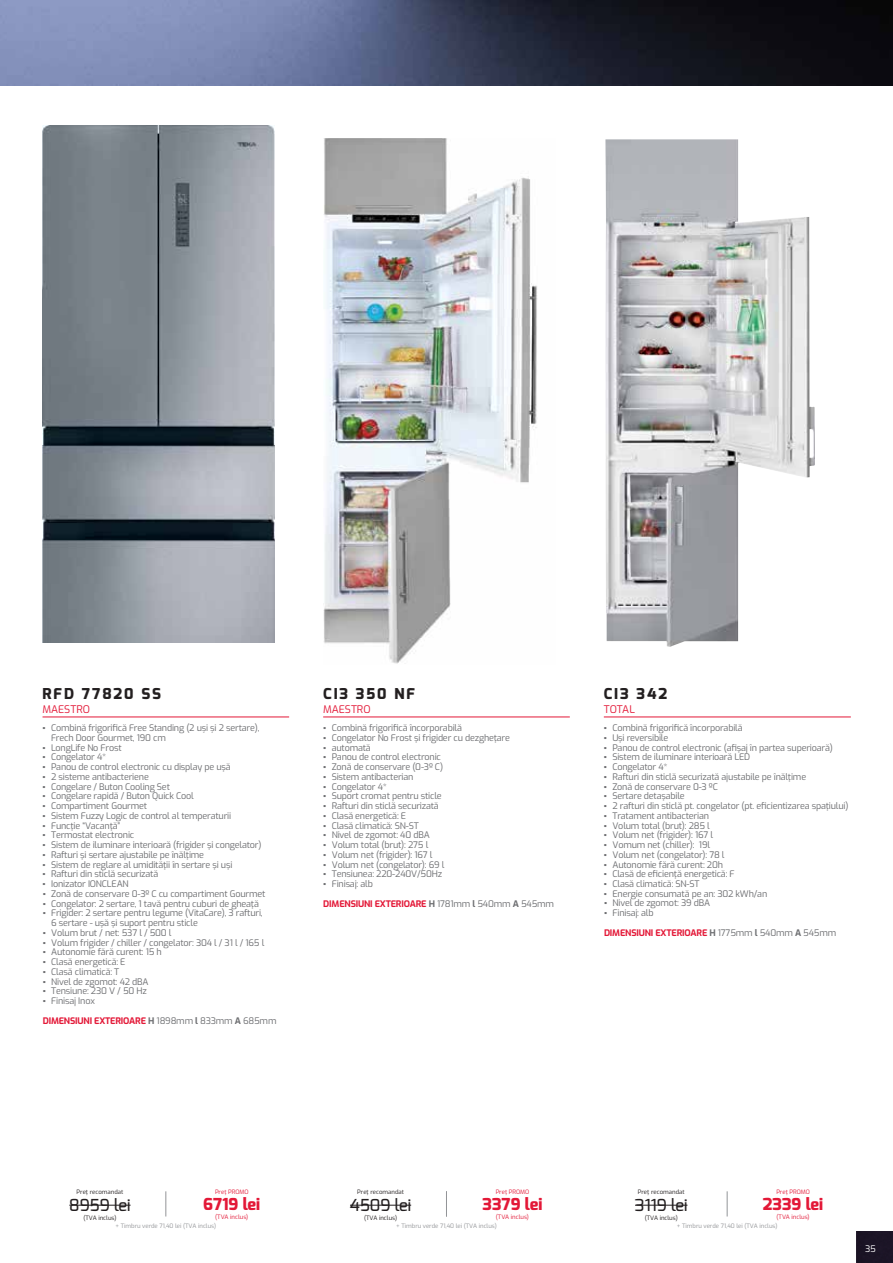
<style>
.page{position:relative;width:893px;height:1263px;background:#fff}
.page>*{position:absolute;margin:0;border:0;box-sizing:border-box;transform-origin:0 0}
.t1{font:800 16.5px "Exo";color:#e31837}
.t2{font:500 16.5px "Exo";color:#231f20}
.t3{font:800 15px "Exo";letter-spacing:.13em;color:#231f20}
.t4{font:10.5px "Exo";color:#e31837}
.t5{font:9px/19.5px "Exo";letter-spacing:-.02em;color:#6d6e71}
.t6{font:9px "Exo";color:#fff}
.t7{font:6px "Exo";color:#939598}
.t8{font:6px "Exo";color:#231f20}
.t9{font:6px "Exo";color:#e31837}
.s1{font-family:"Times New Roman"}
.s2{font-weight:700;color:#e31837}
.s3{font-weight:700}
</style>
<div class="page">
<img style="left:856px;top:1232px;width:37px;height:31px">
<img style="left:0;top:0;width:893px;height:85px">
<svg style="left:165px;top:1191px;width:1px;height:25px"></svg>
<hr style="left:69px;top:1205px;width:62px;height:1px;background:#231f20">
<img style="left:43px;top:125px;width:232px;height:517px">
<hr style="left:43px;top:716px;width:246px;height:1px;background:#e31837">
<hr style="left:635px;top:1205px;width:52px;height:1px;background:#231f20">
<svg style="left:727px;top:1191px;width:1px;height:25px"></svg>
<hr style="left:604px;top:716px;width:247px;height:1px;background:#e31837">
<img style="left:605px;top:139px;width:210px;height:508px">
<img style="left:323px;top:138px;width:214px;height:526px">
<hr style="left:323px;top:716px;width:247px;height:1px;background:#e31837">
<hr style="left:350px;top:1205px;width:61px;height:1px;background:#231f20">
<svg style="left:446px;top:1191px;width:1px;height:25px"></svg>
<h2 class="t3" style="left:43px;top:684px;width:120px">RFD 77820 SS</h2>
<p class="t4" style="left:43px;top:701px;width:49px">MAESTRO</p>
<p class="t5" style="left:51px;top:722px;width:210px;line-height:9.8px;text-indent:-9px"><span class="s1">▪</span> Combină frigorifică Free Standing (2 uși și 2 sertare),<br>Frech Door Gourmet, 190 cm</p>
<p class="t5" style="left:43px;top:737px;width:81px"><span class="s1">▪</span> LongLife No Frost</p>
<p class="t5" style="left:43px;top:747px;width:65px"><span class="s1">▪</span> Congelator 4*</p>
<p class="t5" style="left:43px;top:756px;width:190px"><span class="s1">▪</span> Panou de control electronic cu display pe uşă</p>
<p class="t5" style="left:43px;top:766px;width:108px"><span class="s1">▪</span> 2 sisteme antibacteriene</p>
<p class="t5" style="left:43px;top:776px;width:129px"><span class="s1">▪</span> Congelare / Buton Cooling Set</p>
<p class="t5" style="left:43px;top:786px;width:153px"><span class="s1">▪</span> Congelare rapidă / Buton Quick Cool</p>
<p class="t5" style="left:43px;top:795px;width:106px"><span class="s1">▪</span> Compartiment Gourmet</p>
<p class="t5" style="left:43px;top:805px;width:190px"><span class="s1">▪</span> Sistem Fuzzy Logic de control al temperaturii</p>
<p class="t5" style="left:43px;top:815px;width:79px"><span class="s1">▪</span> Funcţie “Vacanţă”</p>
<p class="t5" style="left:43px;top:825px;width:93px"><span class="s1">▪</span> Termostat electronic</p>
<p class="t5" style="left:43px;top:834px;width:220px"><span class="s1">▪</span> Sistem de iluminare interioară (frigider şi congelator)</p>
<p class="t5" style="left:43px;top:844px;width:163px"><span class="s1">▪</span> Rafturi şi sertare ajustabile pe înălţime</p>
<p class="t5" style="left:43px;top:854px;width:191px"><span class="s1">▪</span> Sistem de reglare al umidităţii în sertare şi uşi</p>
<p class="t5" style="left:43px;top:864px;width:117px"><span class="s1">▪</span> Rafturi din sticlă securizată</p>
<p class="t5" style="left:43px;top:873px;width:88px"><span class="s1">▪</span> Ionizator IONCLEAN</p>
<p class="t5" style="left:43px;top:883px;width:224px"><span class="s1">▪</span> Zonă de conservare 0-3º C cu compartiment Gourmet</p>
<p class="t5" style="left:43px;top:893px;width:218px"><span class="s1">▪</span> Congelator: 2 sertare, 1 tavă pentru cuburi de gheaţă</p>
<p class="t5" style="left:51px;top:908px;width:213px;line-height:9.8px;text-indent:-9px"><span class="s1">▪</span> Frigider: 2 sertare pentru legume (VitaCare), 3 rafturi,<br>6 sertare - uşă şi suport pentru sticle</p>
<p class="t5" style="left:43px;top:922px;width:130px"><span class="s1">▪</span> Volum brut / net: 537 l / 500 l</p>
<p class="t5" style="left:43px;top:932px;width:223px"><span class="s1">▪</span> Volum frigider / chiller / congelator: 304 l / 31 l / 165 l</p>
<p class="t5" style="left:43px;top:942px;width:121px"><span class="s1">▪</span> Autonomie fără curent: 15 h</p>
<p class="t5" style="left:43px;top:951px;width:84px"><span class="s1">▪</span> Clasă energetică: E</p>
<p class="t5" style="left:43px;top:961px;width:78px"><span class="s1">▪</span> Clasă climatică: T</p>
<p class="t5" style="left:43px;top:971px;width:107px"><span class="s1">▪</span> Nivel de zgomot: 42 dBA</p>
<p class="t5" style="left:43px;top:981px;width:106px"><span class="s1">▪</span> Tensiune: 230 V / 50 Hz</p>
<p class="t5" style="left:43px;top:990px;width:235px"><span class="s1">▪</span> Finisaj Inox<br><span class="s2">DIMENSIUNI EXTERIOARE</span> <span class="s3">H</span> 1898mm <span class="s3">l</span> 833mm <span class="s3">A</span> 685mm</p>
<h2 class="t3" style="left:323px;top:684px;width:93px">CI3 350 NF</h2>
<p class="t4" style="left:323px;top:701px;width:49px">MAESTRO</p>
<p class="t5" style="left:323px;top:717px;width:140px"><span class="s1">▪</span> Combină frigorifică încorporabilă</p>
<p class="t5" style="left:323px;top:727px;width:188px"><span class="s1">▪</span> Congelator No Frost şi frigider cu dezgheţare</p>
<p class="t5" style="left:323px;top:737px;width:49px"><span class="s1">▪</span> automată</p>
<p class="t5" style="left:323px;top:747px;width:119px"><span class="s1">▪</span> Panou de control electronic</p>
<p class="t5" style="left:323px;top:756px;width:121px"><span class="s1">▪</span> Zonă de conservare (0-3º C)</p>
<p class="t5" style="left:323px;top:766px;width:92px"><span class="s1">▪</span> Sistem antibacterian</p>
<p class="t5" style="left:323px;top:776px;width:65px"><span class="s1">▪</span> Congelator 4*</p>
<p class="t5" style="left:323px;top:786px;width:120px"><span class="s1">▪</span> Suport cromat pentru sticle</p>
<p class="t5" style="left:323px;top:795px;width:117px"><span class="s1">▪</span> Rafturi din sticlă securizată</p>
<p class="t5" style="left:323px;top:805px;width:84px"><span class="s1">▪</span> Clasă energetică: E</p>
<p class="t5" style="left:323px;top:815px;width:97px"><span class="s1">▪</span> Clasă climatică: SN-ST</p>
<p class="t5" style="left:323px;top:825px;width:108px"><span class="s1">▪</span> Nivel de zgomot: 40 dBA</p>
<p class="t5" style="left:323px;top:834px;width:107px"><span class="s1">▪</span> Volum total (brut): 275 l</p>
<p class="t5" style="left:323px;top:844px;width:111px"><span class="s1">▪</span> Volum net (frigider): 167 l</p>
<p class="t5" style="left:323px;top:854px;width:123px"><span class="s1">▪</span> Volum net (congelator): 69 l</p>
<p class="t5" style="left:323px;top:864px;width:120px"><span class="s1">▪</span> Tensiunea: 220-240V/50Hz</p>
<p class="t5" style="left:323px;top:873px;width:232px"><span class="s1">▪</span> Finisaj: alb<br><span class="s2">DIMENSIUNI EXTERIOARE</span> <span class="s3">H</span> 1781mm <span class="s3">l</span> 540mm <span class="s3">A</span> 545mm</p>
<h2 class="t3" style="left:604px;top:684px;width:65px">CI3 342</h2>
<p class="t4" style="left:604px;top:701px;width:33px">TOTAL</p>
<p class="t5" style="left:604px;top:717px;width:140px"><span class="s1">▪</span> Combină frigorifică încorporabilă</p>
<p class="t5" style="left:604px;top:727px;width:66px"><span class="s1">▪</span> Uşi reversibile</p>
<p class="t5" style="left:604px;top:737px;width:231px"><span class="s1">▪</span> Panou de control electronic (afişaj în partea superioară)</p>
<p class="t5" style="left:604px;top:747px;width:148px"><span class="s1">▪</span> Sistem de iluminare interioară LED</p>
<p class="t5" style="left:604px;top:756px;width:65px"><span class="s1">▪</span> Congelator 4*</p>
<p class="t5" style="left:604px;top:766px;width:204px"><span class="s1">▪</span> Rafturi din sticlă securizată ajustabile pe înălţime</p>
<p class="t5" style="left:604px;top:776px;width:116px"><span class="s1">▪</span> Zonă de conservare 0-3 ºC</p>
<p class="t5" style="left:604px;top:786px;width:82px"><span class="s1">▪</span> Sertare detaşabile</p>
<p class="t5" style="left:604px;top:795px;width:246px"><span class="s1">▪</span> 2 rafturi din sticlă pt. congelator (pt. eficientizarea spaţiului)</p>
<p class="t5" style="left:604px;top:805px;width:107px"><span class="s1">▪</span> Tratament antibacterian</p>
<p class="t5" style="left:604px;top:815px;width:107px"><span class="s1">▪</span> Volum total (brut): 285 l</p>
<p class="t5" style="left:604px;top:825px;width:111px"><span class="s1">▪</span> Volum net (frigider): 167 l</p>
<p class="t5" style="left:604px;top:834px;width:108px"><span class="s1">▪</span> Vomum net (chiller): 19l</p>
<p class="t5" style="left:604px;top:844px;width:122px"><span class="s1">▪</span> Volum net (congelator): 78 l</p>
<p class="t5" style="left:604px;top:854px;width:121px"><span class="s1">▪</span> Autonomie fără curent: 20h</p>
<p class="t5" style="left:604px;top:864px;width:132px"><span class="s1">▪</span> Clasă de eficienţă energetică: F</p>
<p class="t5" style="left:604px;top:873px;width:97px"><span class="s1">▪</span> Clasă climatică: SN-ST</p>
<p class="t5" style="left:604px;top:883px;width:165px"><span class="s1">▪</span> Energie consumată pe an: 302 kWh/an</p>
<p class="t5" style="left:604px;top:893px;width:108px"><span class="s1">▪</span> Nivel de zgomot: 39 dBA</p>
<p class="t5" style="left:604px;top:903px;width:234px"><span class="s1">▪</span> Finisaj: alb<br><span class="s2">DIMENSIUNI EXTERIOARE</span> <span class="s3">H</span> 1775mm <span class="s3">l</span> 540mm <span class="s3">A</span> 545mm</p>
<p class="t9" style="left:215px;top:1187px;width:35px">Preţ PROMO</p>
<h1 class="t1" style="left:203px;top:1193px;width:58px">6719 lei</h1>
<p class="t9" style="left:215px;top:1212px;width:35px">(TVA inclus)</p>
<p class="t8" style="left:77px;top:1187px;width:48px">Preţ recomandat</p>
<h1 class="t2" style="left:69px;top:1194px;width:63px">8959 lei</h1>
<p class="t8" style="left:83px;top:1213px;width:35px">(TVA inclus)</p>
<p class="t7" style="left:115px;top:1221px;width:102px">+ Timbru verde 71,40 lei (TVA inclus)</p>
<p class="t9" style="left:496px;top:1187px;width:35px">Preţ PROMO</p>
<h1 class="t1" style="left:482px;top:1193px;width:61px">3379 lei</h1>
<p class="t9" style="left:496px;top:1212px;width:35px">(TVA inclus)</p>
<p class="t7" style="left:396px;top:1221px;width:102px">+ Timbru verde 71,40 lei (TVA inclus)</p>
<p class="t8" style="left:357px;top:1187px;width:48px">Preţ recomandat</p>
<h1 class="t2" style="left:350px;top:1194px;width:63px">4509 lei</h1>
<p class="t8" style="left:364px;top:1213px;width:35px">(TVA inclus)</p>
<p class="t9" style="left:776px;top:1187px;width:35px">Preţ PROMO</p>
<h1 class="t1" style="left:763px;top:1193px;width:62px">2339 lei</h1>
<p class="t9" style="left:776px;top:1212px;width:35px">(TVA inclus)</p>
<p class="t7" style="left:677px;top:1221px;width:102px">+ Timbru verde 71,40 lei (TVA inclus)</p>
<p class="t8" style="left:638px;top:1187px;width:48px">Preţ recomandat</p>
<h1 class="t2" style="left:635px;top:1194px;width:54px">3119 lei</h1>
<p class="t8" style="left:645px;top:1213px;width:35px">(TVA inclus)</p>
<p class="t6" style="left:865px;top:1242px;width:12px">35</p>
</div>
